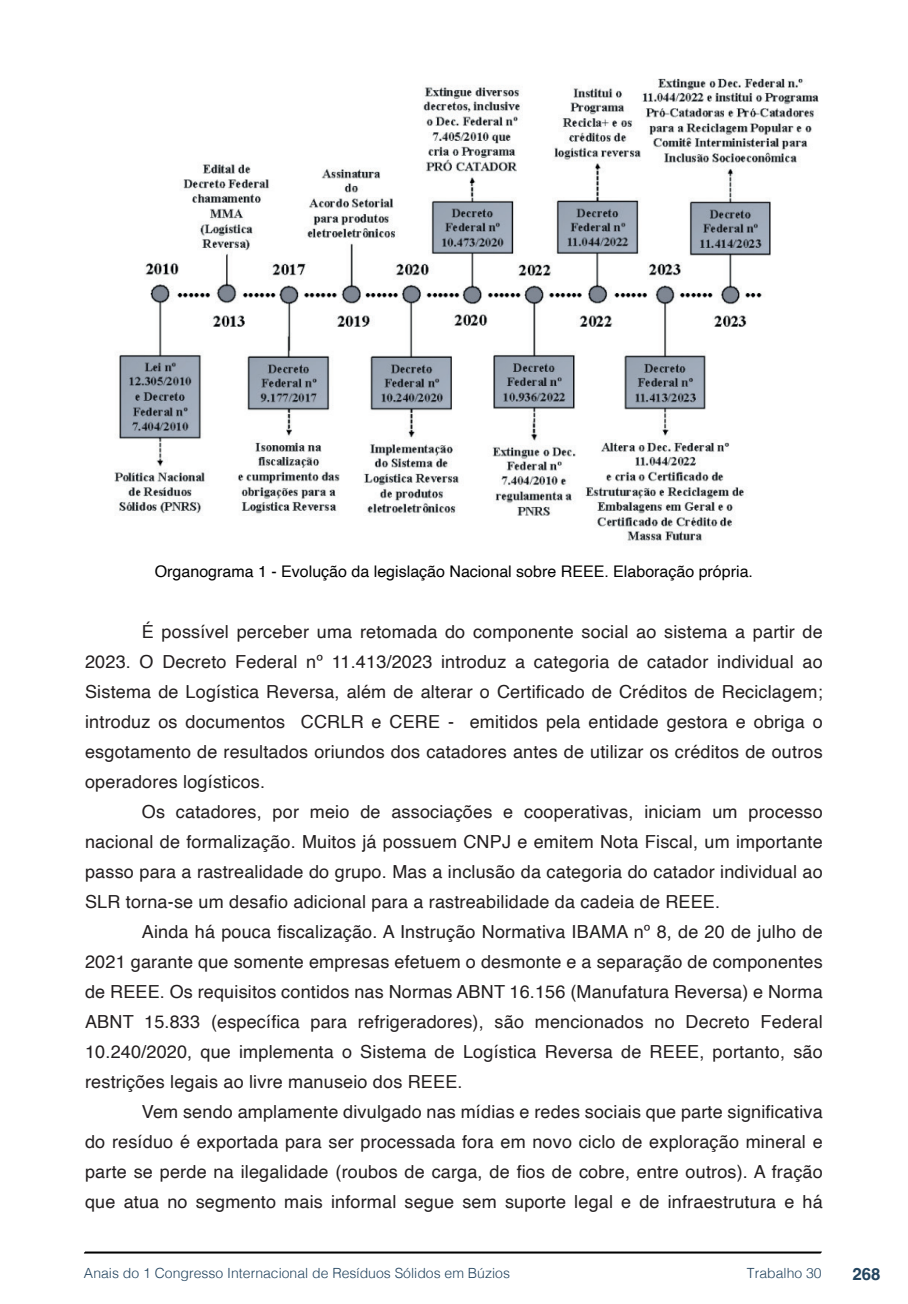
<style>
.page{position:relative;width:908px;height:1304px;background:#fff}
.page>*{position:absolute;margin:0;border:0;box-sizing:border-box;transform-origin:0 0}
.txt{font:18px/30px "Helvetica";letter-spacing:.01em;color:#231f20;text-align:justify}
.t1{font:700 16.8px "Helvetica";color:#23445f}
.imagens_graf_tab{font:16px "Helvetica";color:#000}
.t2{font:300 14px "Helvetica";color:#23445f}
</style>
<div class="page">
<svg style="left:84px;top:1251px;width:737px;height:3px;background:#515151"></svg>
<img style="left:114px;top:78px;width:705px;height:463px">
<p class="imagens_graf_tab" style="left:155px;top:560px;width:599px">Organograma 1 - Evolução da legislação Nacional sobre REEE. Elaboração própria.</p>
<p class="txt" style="left:85px;top:617px;width:738px;text-indent:57px">É possível perceber uma retomada do componente social ao sistema a partir de 2023. O Decreto Federal nº 11.413/2023 introduz a categoria de catador individual ao Sistema de Logística Reversa, além de alterar o Certificado de Créditos de Reciclagem; introduz os documentos CCRLR e CERE - emitidos pela entidade gestora e obriga o esgotamento de resultados oriundos dos catadores antes de utilizar os créditos de outros operadores logísticos.</p>
<p class="txt" style="left:85px;top:797px;width:738px;text-indent:57px">Os catadores, por meio de associações e cooperativas, iniciam um processo nacional de formalização. Muitos já possuem CNPJ e emitem Nota Fiscal, um importante passo para a rastrealidade do grupo. Mas a inclusão da categoria do catador individual ao SLR torna-se um desafio adicional para a rastreabilidade da cadeia de REEE.</p>
<p class="txt" style="left:85px;top:917px;width:738px;text-indent:57px">Ainda há pouca fiscalização. A Instrução Normativa IBAMA nº 8, de 20 de julho de 2021 garante que somente empresas efetuem o desmonte e a separação de componentes de REEE. Os requisitos contidos nas Normas ABNT 16.156 (Manufatura Reversa) e Norma ABNT 15.833 (específica para refrigeradores), são mencionados no Decreto Federal 10.240/2020, que implementa o Sistema de Logística Reversa de REEE, portanto, são restrições legais ao livre manuseio dos REEE.</p>
<p class="txt" style="left:85px;top:1097px;width:738px;text-indent:57px">Vem sendo amplamente divulgado nas mídias e redes sociais que parte significativa do resíduo é exportada para ser processada fora em novo ciclo de exploração mineral e parte se perde na ilegalidade (roubos de carga, de fios de cobre, entre outros). A fração que atua no segmento mais informal segue sem suporte legal e de infraestrutura e há</p>
<p class="t2" style="left:84px;top:1261px;width:427px">Anais do 1 Congresso Internacional de Resíduos Sólidos em Búzios</p>
<p class="t2" style="left:746px;top:1261px;width:76px">Trabalho 30</p>
<p class="t1" style="left:851px;top:1264px;width:30px">268</p>
</div>
